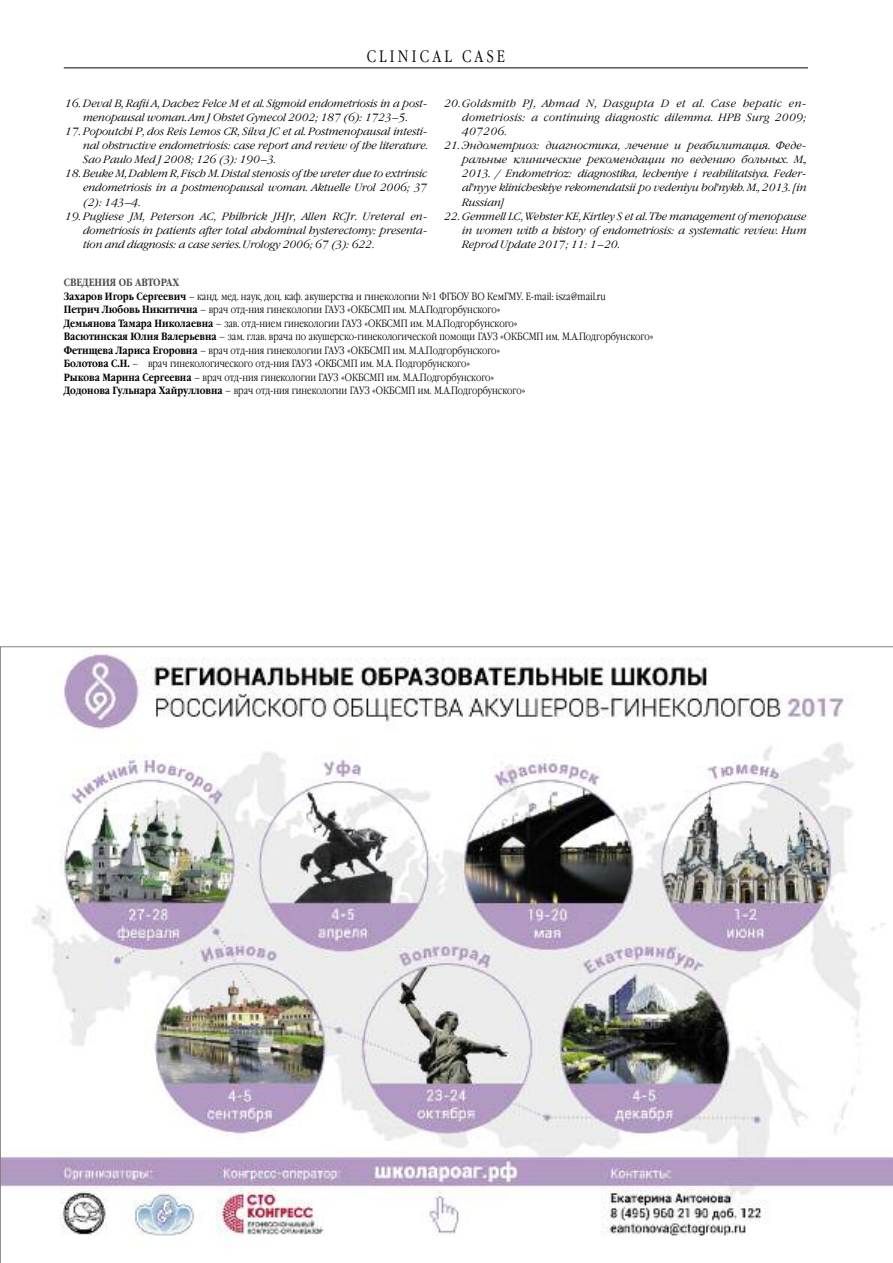
<style>
.page{position:relative;width:893px;height:1263px;background:#fff}
.page>*{position:absolute;margin:0;border:0;box-sizing:border-box;transform-origin:0 0}
.t1{font:300 16.5px "Garamond Narrow C";letter-spacing:.195em;color:#000}
.t2{font:italic 300 10.5px/14.1px "Garamond C";color:#000;text-align:justify}
.t3{font:300 10.5px/13.5px "Garamond Narrow C";color:#000}
.s1{font-weight:700;color:#4d4d4d}
.s2{font-weight:700}
</style>
<div class="page">
<hr style="left:64px;top:68px;width:744px;height:1px;background:#000">
<svg style="left:0;top:646px;width:893px;height:617px"></svg>
<h1 class="t1" style="left:367px;top:47px;width:140px">CLINICAL CASE</h1>
<p class="t2" style="left:65px;top:97px;width:364px;text-align:center">16. Deval B, Rafii A, Dachez Felce M et al. Sigmoid endometriosis in a post&shy;menopausal woman. Am J Obstet Gynecol 2002; 187 (6): 1723–5.</p>
<p class="t2" style="left:83px;top:125px;width:346px;text-indent:-18px">17. Popoutchi P, dos Reis Lemos CR, Silva JC et al. Postmenopausal intesti&shy;nal obstructive endometriosis: case report and review of the literature.<br>Sao Paulo Med J 2008; 126 (3): 190–3.</p>
<p class="t2" style="left:83px;top:167px;width:346px;text-indent:-18px">18. Beuke M, Dahlem R, Fisch M. Distal stenosis of the ureter due to extrinsic endometriosis in a postmenopausal woman. Aktuelle Urol 2006; 37 (2): 143–4.</p>
<p class="t2" style="left:83px;top:209px;width:346px;text-indent:-18px">19. Pugliese JM, Peterson AC, Philbrick JHJr, Allen RCJr. Ureteral en&shy;dometriosis in patients after total abdominal hysterectomy: presenta&shy;tion and diagnosis: a case series. Urology 2006; 67 (3): 622.</p>
<p class="t2" style="left:462px;top:97px;width:346px;text-indent:-18px">20. Goldsmith PJ, Ahmad N, Dasgupta D et al. Case hepatic en&shy;dometriosis: a continuing diagnostic dilemma. HPB Surg 2009; 407206.</p>
<p class="t2" style="left:462px;top:139px;width:346px;text-indent:-18px">21. Эндометриоз: диагностика, лечение и реабилитация. Феде&shy;ральные клинические рекомендации по ведению больных. М., 2013. / Endometrioz: diagnostika, lecheniye i reabilitatsiya. Feder&shy;al'nyye klinicheskiye rekomendatsii po vedeniyu bol'nykh. M., 2013. [in Russian]</p>
<p class="t2" style="left:462px;top:209px;width:346px;text-indent:-18px">22. Gemmell LC, Webster KE, Kirtley S et al. The management of menopause in women with a history of endometriosis: a systematic review. Hum Reprod Update 2017; 11: 1–20.</p>
<p class="t3" style="left:64px;top:276px;width:591px"><span class="s1">СВЕДЕНИЯ ОБ АВТОРАХ<br></span><span class="s2">Захаров Игорь Сергеевич</span> – канд. мед. наук, доц. каф. акушерства и гинекологии №1 ФГБОУ ВО КемГМУ. E-mail: isza@mail.ru<br><span class="s2">Петрич Любовь Никитична</span> – врач отд-ния гинекологии ГАУЗ «ОКБСМП им. М.А.Подгорбунского»<br><span class="s2">Демьянова Тамара Николаевна</span> – зав. отд-нием гинекологии ГАУЗ «ОКБСМП им. М.А.Подгорбунского»<br><span class="s2">Васютинская Юлия Валерьевна</span> – зам. глав. врача по акушерско-гинекологической помощи ГАУЗ «ОКБСМП им. М.А.Подгорбунского» <span class="s2">Фетищева Лариса Егоровна</span> – врач отд-ния гинекологии ГАУЗ «ОКБСМП им. М.А.Подгорбунского»<br><span class="s2">Болотова С.Н.</span> – врач гинекологического отд-ния ГАУЗ «ОКБСМП им. М.А. Подгорбунского»<br><span class="s2">Рыкова Марина Сергеевна</span> – врач отд-ния гинекологии ГАУЗ «ОКБСМП им. М.А.Подгорбунского»<br><span class="s2">Додонова Гульнара Хайрулловна</span> – врач отд-ния гинекологии ГАУЗ «ОКБСМП им. М.А.Подгорбунского»</p>
</div>
